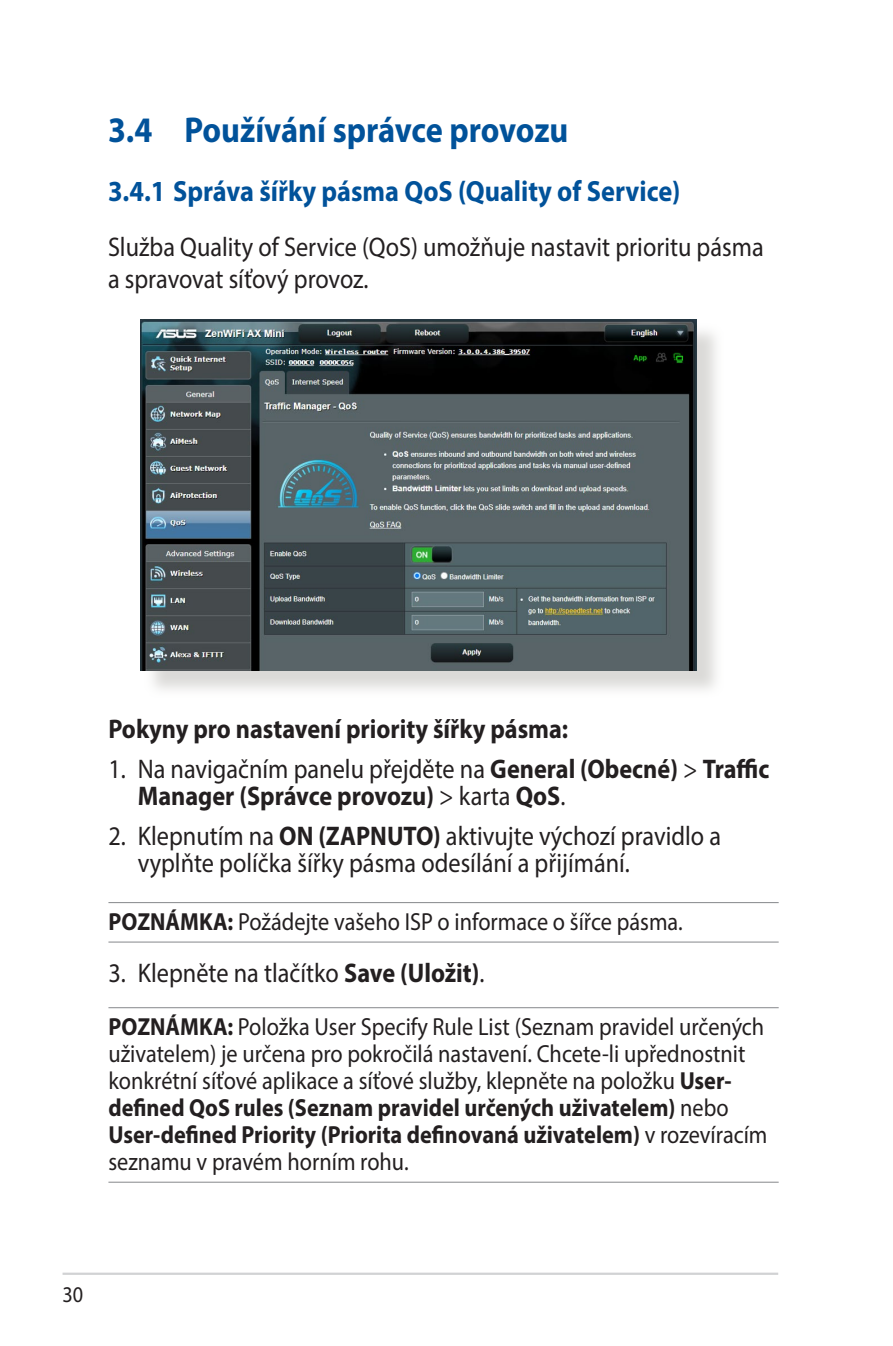
<style>
.page{position:relative;width:893px;height:1346px;background:#fff}
.page>*{position:absolute;margin:0;border:0;box-sizing:border-box;transform-origin:0 0}
.WL_Header_1{font:700 36px "Myriad Pro";letter-spacing:-.005em;color:#01529a;scale:.9 1}
.WL_Header_2{font:700 29.25px "Myriad Pro";color:#01529a;scale:.9 1}
.WL_Body_Text_-_List{font:27px/27px "Myriad Pro";color:#231f20;scale:.9 1}
.WL_Body_Text_-_List-2{font:700 27px/27px "Myriad Pro";color:#231f20;scale:.9 1}
.WL_Body_Text{font:27px/32.4px "Myriad Pro";color:#231f20;scale:.9 1}
.WL_Message{font:24.75px/27px "Myriad Pro";color:#231f20;scale:.9 1}
.t1{font:22.5px "Myriad Pro";color:#231f20;scale:.9 1}
.s1{font-weight:400}
.s2{font-weight:700}
</style>
<div class="page">
<hr style="left:63px;top:1272px;width:715px;height:3px;background:#d1d2d4">
<hr style="left:108px;top:902px;width:671px;height:1px;background:#939598">
<hr style="left:108px;top:941px;width:671px;height:1px;background:#939598">
<hr style="left:108px;top:1007px;width:671px;height:1px;background:#939598">
<hr style="left:108px;top:1181px;width:671px;height:2px;background:#939598">
<div style="left:144px;top:323px;width:580px;height:376px;background:#cfcecb;opacity:.75"></div>
<img style="left:140px;top:319px;width:556px;height:351px">
<p class="WL_Header_1" style="left:108px;top:106px;width:513px">3.4 Používání správce provozu</p>
<p class="WL_Header_2" style="left:108px;top:172px;width:638px">3.4.1 Správa šířky pásma QoS (Quality of Service)</p>
<p class="WL_Body_Text" style="left:108px;top:230px;width:730px">Služba Quality of Service (QoS) umožňuje nastavit prioritu pásma a spravovat síťový provoz.</p>
<p class="WL_Body_Text_-_List-2" style="left:108px;top:715px;width:512px">Pokyny pro nastavení priority šířky pásma:</p>
<p class="WL_Body_Text_-_List-2" style="left:138px;top:754px;width:703px;text-indent:-29px"><span class="s1">1. Na navigačním panelu přejděte na</span> General (Obecné) <span class="s1">&gt;</span> Traffic<br>Manager (Správce provozu) <span class="s1">&gt; karta</span> QoS<span class="s1">.</span></p>
<p class="WL_Body_Text_-_List" style="left:138px;top:822px;width:650px;text-indent:-29px">2. Klepnutím na <span class="s2">ON (ZAPNUTO)</span> aktivujte výchozí pravidlo a vyplňte políčka šířky pásma odesílání a přijímání.</p>
<p class="WL_Message" style="left:108px;top:908px;width:640px"><span class="s2">POZNÁMKA:</span> Požádejte vašeho ISP o informace o šířce pásma.</p>
<p class="WL_Body_Text_-_List" style="left:108px;top:959px;width:419px">3. Klepněte na tlačítko <span class="s2">Save (Uložit)</span>.</p>
<p class="WL_Message" style="left:108px;top:1013px;width:734px"><span class="s2">POZNÁMKA:</span> Položka User Specify Rule List (Seznam pravidel určených uživatelem) je určena pro pokročilá nastavení. Chcete-li upřednostnit konkrétní síťové aplikace a síťové služby, klepněte na položku <span class="s2">User&shy;defined QoS rules (Seznam pravidel určených uživatelem)</span> nebo <span class="s2">User-defined Priority (Priorita definovaná uživatelem)</span> v rozevíracím seznamu v pravém horním rohu.</p>
<p class="t1" style="left:63px;top:1281px;width:25px">30</p>
</div>
